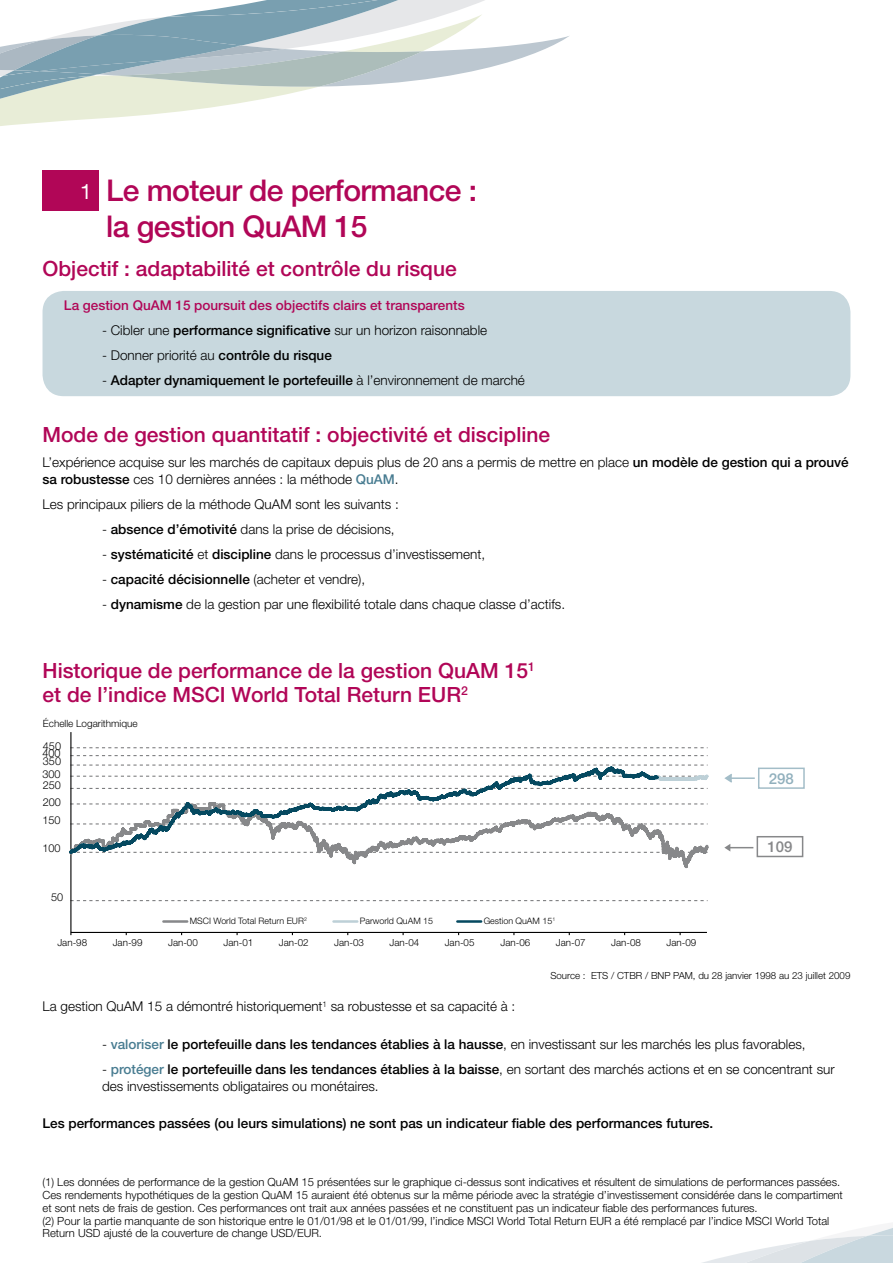
<style>
.page{position:relative;width:893px;height:1263px;background:#fff}
.page>*{position:absolute;margin:0;border:0;box-sizing:border-box;transform-origin:0 0}
.t1{font:500 30px/36px "Helvetica Neue";letter-spacing:-.02em;color:#b10657}
.t2{font:500 21px/24px "Helvetica Neue";color:#b10657}
.t3{font:21px "Helvetica Neue";color:#fff}
.t4{font:500 15px "Helvetica Neue";color:#91b0bd}
.t5{font:500 15px "Helvetica Neue";color:#87888a}
.t6{font:300 13.5px/16.5px "Helvetica Neue";color:#000}
.t7{font:500 13.5px "Helvetica Neue";color:#000}
.t8{font:500 13.5px "Helvetica Neue";color:#b10657}
.t9{font:300 11.25px/12.8px "Helvetica Neue";color:#000}
.t10{font:300 10.95px/7.8px "Helvetica Neue";color:#000}
.t11{font:300 10.05px "Helvetica Neue";color:#000}
.t12{font:300 9.75px "Helvetica Neue";color:#000}
.t13{font:300 8.85px "Helvetica Neue";color:#000}
.s1{font-weight:500}
.s2{font-weight:300}
.s3{font-weight:500;color:#487c91}
</style>
<div class="page">
<svg style="left:702px;top:1227px;width:191px;height:36px"></svg>
<div style="left:43px;top:291px;width:807px;height:105px;background:#c8d8de;border-radius:21px"></div>
<div style="left:43px;top:170px;width:56px;height:41px;background:#b10657"></div>
<svg style="left:0;top:0;width:569px;height:126px"></svg>
<svg style="left:71px;top:747px;width:637px;height:1px"></svg>
<svg style="left:71px;top:755px;width:637px;height:1px"></svg>
<svg style="left:71px;top:900px;width:637px;height:1px"></svg>
<hr style="left:163px;top:920px;width:24px;height:3px;background:#87888a">
<hr style="left:333px;top:920px;width:24px;height:3px;background:#bdd0d7">
<hr style="left:457px;top:920px;width:24px;height:3px;background:#054960">
<hr style="left:70px;top:732px;width:1px;height:200px;background:#000">
<hr style="left:71px;top:932px;width:636px;height:1px;background:#000">
<svg style="left:70px;top:857px;width:622px;height:14px"></svg>
<svg style="left:661px;top:764px;width:47px;height:93px"></svg>
<svg style="left:69px;top:763px;width:592px;height:94px"></svg>
<div style="left:758px;top:767px;width:47px;height:22px;border:2px solid #a3bdc8"></div>
<hr style="left:729px;top:777px;width:26px;height:2px;background:#a3bdc8">
<svg style="left:724px;top:774px;width:10px;height:9px"></svg>
<div style="left:757px;top:836px;width:46px;height:21px;border:2px solid #87888a"></div>
<svg style="left:724px;top:844px;width:29px;height:7px"></svg>
<h1 class="t1" style="left:106px;top:172px;width:372px">Le moteur de performance : la gestion QuAM 15</h1>
<h2 class="t2" style="left:43px;top:256px;width:416px">Objectif : adaptabilité et contrôle du risque</h2>
<h2 class="t3" style="left:80px;top:179px;width:13px">1</h2>
<p class="t8" style="left:64px;top:297px;width:402px">La gestion QuAM 15 poursuit des objectifs clairs et transparents</p>
<p class="t6" style="left:102px;top:322px;width:387px">- Cibler une <span class="s1">performance significative</span> sur un horizon raisonnable</p>
<p class="t6" style="left:102px;top:347px;width:231px">- Donner priorité au <span class="s1">contrôle du risque</span></p>
<p class="t7" style="left:102px;top:372px;width:424px"><span class="s2">-</span> Adapter dynamiquement le portefeuille <span class="s2">à l’environnement de marché</span></p>
<h2 class="t2" style="left:43px;top:423px;width:509px">Mode de gestion quantitatif : objectivité et discipline</h2>
<p class="t6" style="left:43px;top:454px;width:808px">L’expérience acquise sur les marchés de capitaux depuis plus de 20 ans a permis de mettre en place <span class="s1">un modèle de gestion qui a prouvé sa robustesse</span> ces 10 dernières années : la méthode <span class="s3">QuAM</span>.</p>
<p class="t6" style="left:43px;top:495px;width:358px">Les principaux piliers de la méthode QuAM sont les suivants :</p>
<p class="t6" style="left:102px;top:520px;width:294px">- <span class="s1">absence d’émotivité</span> dans la prise de décisions,</p>
<p class="t6" style="left:102px;top:545px;width:385px">- <span class="s1">systématicité</span> et <span class="s1">discipline</span> dans le processus d’investissement,</p>
<p class="t7" style="left:102px;top:571px;width:265px"><span class="s2">-</span> capacité décisionnelle <span class="s2">(acheter et vendre),</span></p>
<p class="t6" style="left:102px;top:595px;width:465px">- <span class="s1">dynamisme</span> de la gestion par une flexibilité totale dans chaque classe d’actifs.</p>
<h2 class="t2" style="left:43px;top:658px;width:494px">Historique de performance de la gestion QuAM 15<sup>1 </sup>et de l’indice MSCI World Total Return EUR<sup>2</sup></h2>
<p class="t11" style="left:43px;top:717px;width:96px">Échelle Logarithmique</p>
<p class="t10" style="left:43px;top:749px;width:20px">400<br>350</p>
<p class="t10" style="left:43px;top:768px;width:20px;line-height:11.2px">300<br>250</p>
<p class="t10" style="left:43px;top:792px;width:20px;line-height:18.3px">200<br>150</p>
<p class="t10" style="left:43px;top:844px;width:20px">100</p>
<p class="t10" style="left:43px;top:742px;width:20px">450</p>
<p class="t10" style="left:51px;top:893px;width:14px">50</p>
<p class="t13" style="left:190px;top:916px;width:119px">MSCI World Total Return EUR<sup>2</sup></p>
<p class="t13" style="left:360px;top:916px;width:75px">Parworld QuAM 15</p>
<p class="t13" style="left:484px;top:916px;width:73px">Gestion QuAM 15<sup>1</sup></p>
<p class="t12" style="left:57px;top:937px;width:31px">Jan-98</p>
<p class="t12" style="left:113px;top:937px;width:31px">Jan-99</p>
<p class="t12" style="left:168px;top:937px;width:31px">Jan-00</p>
<p class="t12" style="left:224px;top:937px;width:31px">Jan-01</p>
<p class="t12" style="left:279px;top:937px;width:31px">Jan-02</p>
<p class="t12" style="left:334px;top:937px;width:31px">Jan-03</p>
<p class="t12" style="left:390px;top:937px;width:31px">Jan-04</p>
<p class="t12" style="left:445px;top:937px;width:31px">Jan-05</p>
<p class="t12" style="left:500px;top:937px;width:31px">Jan-06</p>
<p class="t12" style="left:556px;top:937px;width:31px">Jan-07</p>
<p class="t12" style="left:611px;top:937px;width:31px">Jan-08</p>
<p class="t12" style="left:667px;top:937px;width:31px">Jan-09</p>
<p class="t4" style="left:769px;top:770px;width:27px">298</p>
<p class="t5" style="left:767px;top:838px;width:27px">109</p>
<p class="t12" style="left:550px;top:970px;width:302px">Source : ETS / CTBR / BNP PAM, du 28 janvier 1998 au 23 juillet 2009</p>
<p class="t6" style="left:43px;top:998px;width:474px">La gestion QuAM 15 a démontré historiquement<sup>1</sup> sa robustesse et sa capacité à :</p>
<p class="t6" style="left:102px;top:1036px;width:705px">- <span class="s3">valoriser</span> <span class="s1">le portefeuille dans les tendances établies à la hausse</span>, en investissant sur les marchés les plus favorables,</p>
<p class="t6" style="left:102px;top:1061px;width:734px">- <span class="s3">protéger</span> <span class="s1">le portefeuille dans les tendances établies à la baisse</span>, en sortant des marchés actions et en se concentrant sur des investissements obligataires ou monétaires.</p>
<p class="t7" style="left:43px;top:1115px;width:672px">Les performances passées (ou leurs simulations) ne sont pas un indicateur fiable des performances futures.</p>
<p class="t9" style="left:43px;top:1176px;width:802px">(1) Les données de performance de la gestion QuAM 15 présentées sur le graphique ci-dessus sont indicatives et résultent de simulations de performances passées.<br>Ces rendements hypothétiques de la gestion QuAM 15 auraient été obtenus sur la même période avec la stratégie d’investissement considérée dans le compartiment et sont nets de frais de gestion. Ces performances ont trait aux années passées et ne constituent pas un indicateur fiable des performances futures.<br>(2) Pour la partie manquante de son historique entre le 01/01/98 et le 01/01/99, l’indice MSCI World Total Return EUR a été remplacé par l’indice MSCI World Total Return USD ajusté de la couverture de change USD/EUR.</p>
</div>
